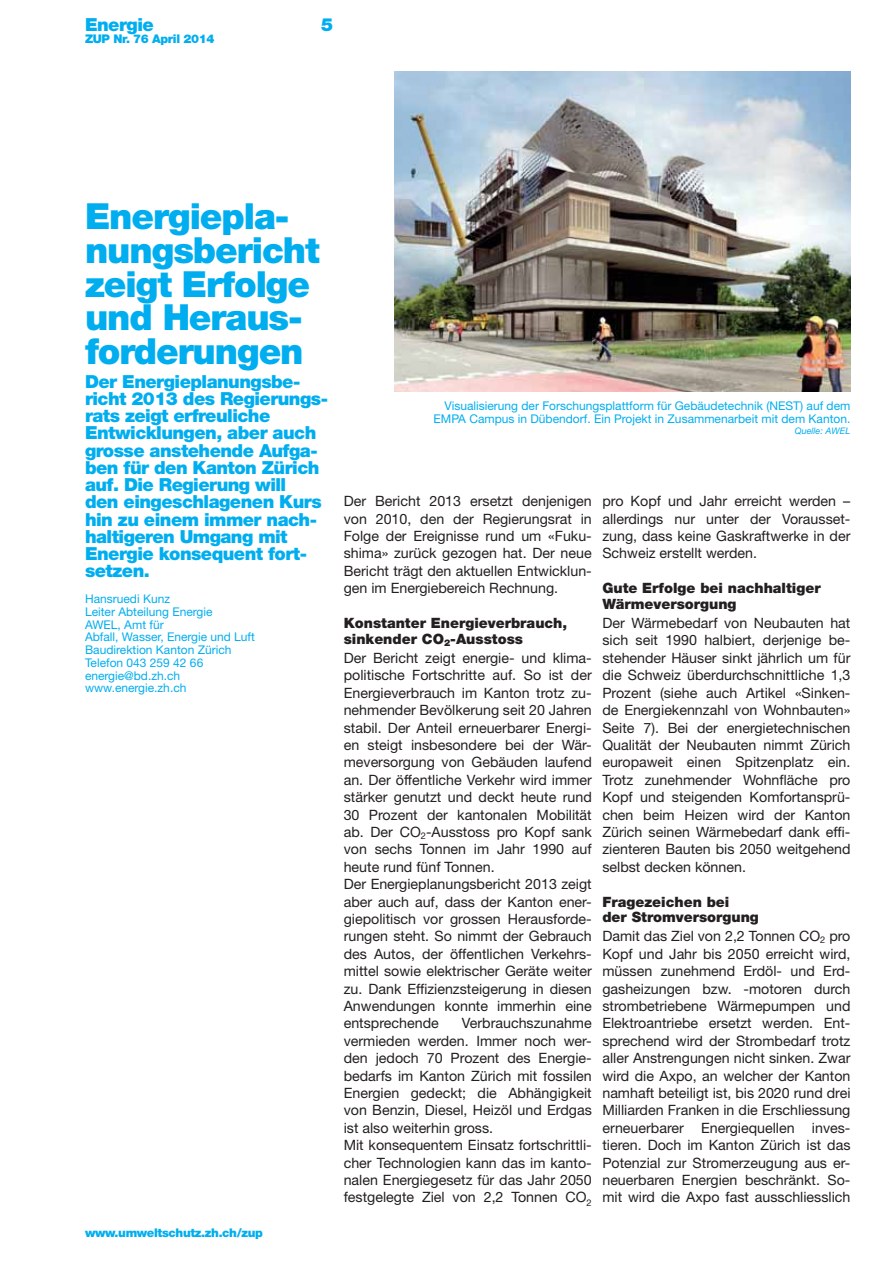
<style>
.page{position:relative;width:893px;height:1263px;background:#fff}
.page>*{position:absolute;margin:0;border:0;box-sizing:border-box;transform-origin:0 0}
.t1{font:900 36px/33.8px "Helvetica Neue LT Std";letter-spacing:-.03em;color:#00aeef}
.t2{font:900 18px/17.2px "Helvetica Neue LT Std";letter-spacing:-.03em;color:#00aeef}
.t3{font:14.25px/17.4px "Helvetica Neue LT Std";color:#231f20;text-align:justify}
.t4{font:900 14.25px/15.8px "Helvetica Neue LT Std";color:#231f20}
.t5{font:12px/12.8px "Helvetica Neue LT Std";color:#00aeef}
.t6{font:900 12px "Helvetica Neue LT Std";letter-spacing:-.03em;color:#00aeef}
.t7{font:italic 9px "Helvetica Neue LT Std";color:#00aeef}
</style>
<div class="page">
<img style="left:394px;top:71px;width:456px;height:320px">
<p class="t2" style="left:85px;top:18px;width:70px">Energie</p>
<p class="t2" style="left:321px;top:18px;width:14px">5</p>
<p class="t6" style="left:85px;top:35px;width:131px">ZUP Nr. 76 April 2014</p>
<h1 class="t1" style="left:85px;top:203px;width:236px">Energiepla&shy;nungsbericht zeigt Erfolge und Heraus&shy;forderungen</h1>
<p class="t2" style="left:85px;top:375px;width:244px">Der Energieplanungsbe&shy;richt 2013 des Regierungs&shy;rats zeigt erfreuliche<br>Entwicklungen, aber auch grosse anstehende Aufga&shy;ben für den Kanton Zürich auf. Die Regierung will<br>den eingeschlagenen Kurs hin zu einem immer nach&shy;haltigeren Umgang mit<br>Energie konsequent fort&shy;setzen.</p>
<p class="t5" style="left:85px;top:594px;width:171px">Hansruedi Kunz<br>Leiter Abteilung Energie<br>AWEL, Amt für<br>Abfall, Wasser, Energie und Luft<br>Baudirektion Kanton Zürich<br>Telefon 043 259 42 66 energie@bd.zh.ch www.energie.zh.ch</p>
<p class="t6" style="left:85px;top:1228px;width:179px">www.umweltschutz.zh.ch/zup</p>
<p class="t5" style="left:434px;top:401px;width:418px;text-align:right">Visualisierung der Forschungsplattform für Gebäudetechnik (NEST) auf dem<br>EMPA Campus in Dübendorf. Ein Projekt in Zusammenarbeit mit dem Kanton.</p>
<p class="t7" style="left:795px;top:427px;width:57px">Quelle: AWEL</p>
<p class="t3" style="left:344px;top:494px;width:250px">Der Bericht 2013 ersetzt denjenigen von 2010, den der Regierungsrat in Folge der Ereignisse rund um «Fuku&shy;shima» zurück gezogen hat. Der neue Bericht trägt den aktuellen Entwicklun&shy;gen im Energiebereich Rechnung.</p>
<p class="t4" style="left:344px;top:617px;width:225px">Konstanter Energieverbrauch, sinkender CO<sub>2</sub>-Ausstoss</p>
<p class="t3" style="left:344px;top:651px;width:250px;text-align:left">Der Bericht zeigt energie- und klima&shy;politische Fortschritte auf. So ist der Energieverbrauch im Kanton trotz zu&shy;nehmender Bevölkerung seit 20 Jahren stabil. Der Anteil erneuerbarer Energi&shy;en steigt insbesondere bei der Wär&shy;meversorgung von Gebäuden laufend an. Der öffentliche Verkehr wird immer stärker genutzt und deckt heute rund 30 Prozent der kantonalen Mobilität ab. Der CO<sub>2</sub>-Ausstoss pro Kopf sank von sechs Tonnen im Jahr 1990 auf heute rund fünf Tonnen.<br>Der Energieplanungsbericht 2013 zeigt aber auch auf, dass der Kanton ener&shy;giepolitisch vor grossen Herausforde&shy;rungen steht. So nimmt der Gebrauch des Autos, der öffentlichen Verkehrs&shy;mittel sowie elektrischer Geräte weiter zu. Dank Effizienzsteigerung in diesen Anwendungen konnte immerhin eine entsprechende</p>
<p class="t3" style="left:344px;top:1016px;width:250px;text-align:left;text-indent:118px">Verbrauchszunahme vermieden werden. Immer noch wer&shy;den jedoch 70 Prozent des Energie&shy;bedarfs im Kanton Zürich mit fossilen Energien gedeckt; die Abhängigkeit von Benzin, Diesel, Heizöl und Erdgas ist also weiterhin gross.<br>Mit konsequentem Einsatz fortschrittli&shy;cher Technologien kann das im kanto&shy;nalen Energiegesetz für das Jahr 2050 festgelegte Ziel von 2,2 Tonnen CO<sub>2</sub></p>
<p class="t3" style="left:602px;top:494px;width:250px">pro Kopf und Jahr erreicht werden – allerdings nur unter der Vorausset&shy;zung, dass keine Gaskraftwerke in der Schweiz erstellt werden.</p>
<p class="t4" style="left:602px;top:582px;width:220px">Gute Erfolge bei nachhaltiger<br>Wärmeversorgung</p>
<p class="t3" style="left:602px;top:616px;width:250px">Der Wärmebedarf von Neubauten hat sich seit 1990 halbiert, derjenige be&shy;stehender Häuser sinkt jährlich um für die Schweiz überdurchschnittliche 1,3<br>Prozent (siehe auch Artikel «Sinken&shy;de Energiekennzahl von Wohnbauten» Seite 7). Bei der energietechnischen Qualität der Neubauten nimmt Zürich europaweit einen Spitzenplatz ein.<br>Trotz zunehmender Wohnfläche pro Kopf und steigenden Komfortansprü&shy;chen beim Heizen wird der Kanton Zürich seinen Wärmebedarf dank effi&shy;zienteren Bauten bis 2050 weitgehend selbst decken können.</p>
<p class="t4" style="left:602px;top:895px;width:158px">Fragezeichen bei<br>der Stromversorgung</p>
<p class="t3" style="left:602px;top:929px;width:250px">Damit das Ziel von 2,2 Tonnen CO<sub>2</sub> pro Kopf und Jahr bis 2050 erreicht wird, müssen zunehmend Erdöl- und Erd&shy;gasheizungen bzw. -motoren durch strombetriebene Wärmepumpen und Elektroantriebe ersetzt werden. Ent&shy;sprechend wird der Strombedarf trotz aller Anstrengungen nicht sinken. Zwar wird die Axpo, an welcher der Kanton namhaft beteiligt ist, bis 2020 rund drei Milliarden Franken in die Erschliessung erneuerbarer Energiequellen inves&shy;tieren. Doch im Kanton Zürich ist das Potenzial zur Stromerzeugung aus er&shy;neuerbaren Energien beschränkt. So&shy;mit wird die Axpo fast ausschliesslich</p>
</div>
